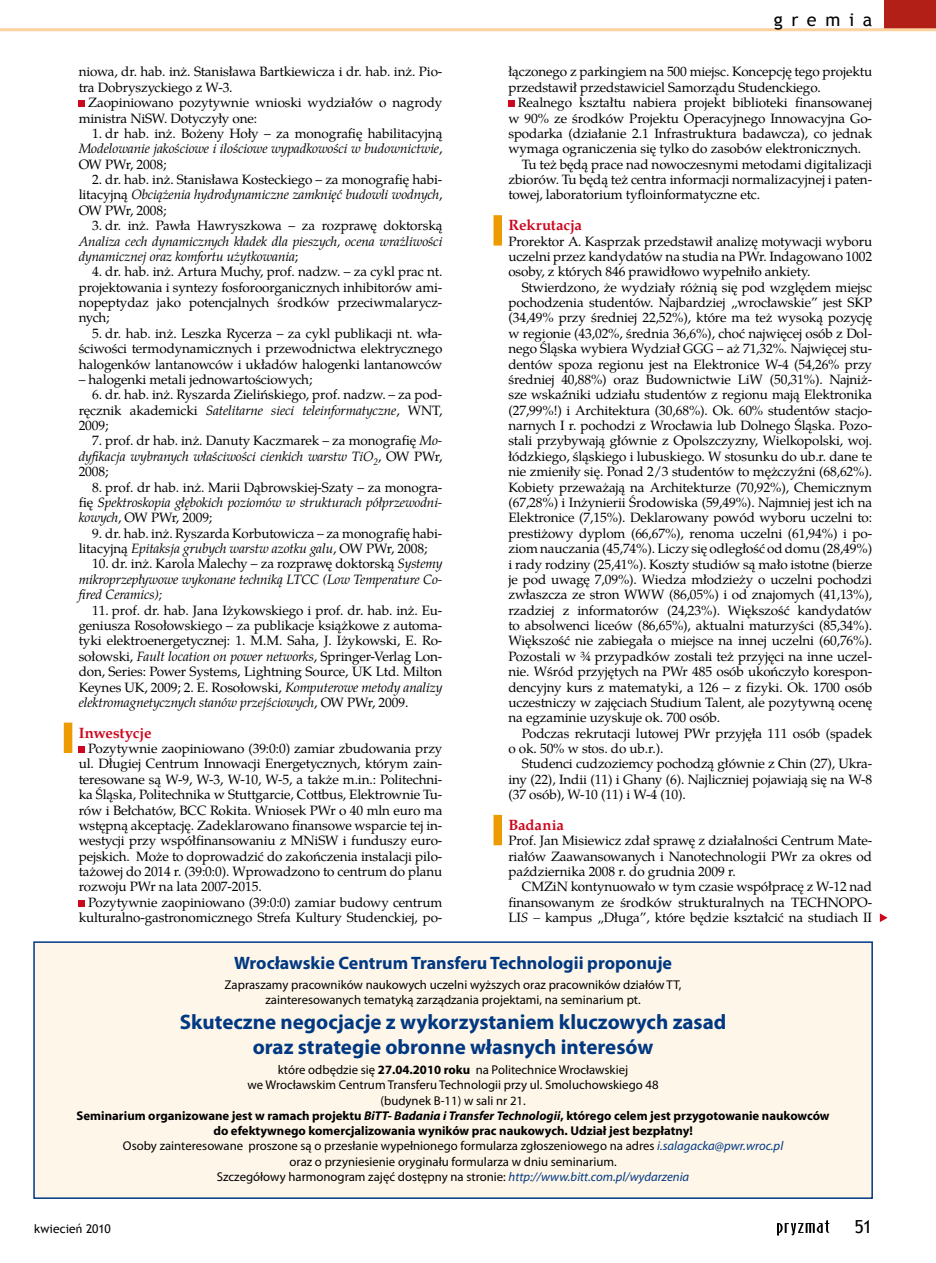
<style>
.page{position:relative;width:936px;height:1263px;background:#fff}
.page>*{position:absolute;margin:0;border:0;box-sizing:border-box;transform-origin:0 0}
.t1{font:700 21px/25.2px "Myriad Pro";color:#003882;text-align:center}
.t2{font:700 18px "Myriad Pro";color:#003882}
.t3{font:18px "Trebuchet MS";letter-spacing:.475em;color:#000}
.t4{font:700 15px "Te X Gyre Pagella";letter-spacing:-.01em;color:#cd071e}
.t5{font:13.5px/15.5px "Te X Gyre Pagella";letter-spacing:-.01em;color:#000;text-align:justify}
.t6{font:italic 13.5px/15.5px "Te X Gyre Pagella";letter-spacing:-.01em;color:#000}
.t7{font:12.75px/15.3px "Myriad Pro";color:#000;text-align:center}
.t8{font:12px "Trebuchet MS";letter-spacing:.005em;color:#000}
.s1{font-style:italic}
.s2{font-weight:700}
.s3{font-weight:700;font-style:italic}
.s4{font-style:italic;color:#003882}
.s5{font-style:normal}
</style>
<div class="page">
<div style="left:64px;top:723px;width:8px;height:30px;background:#ec9c00"></div>
<svg style="left:79px;top:101px;width:6px;height:6px"></svg>
<svg style="left:79px;top:747px;width:6px;height:6px"></svg>
<div style="left:79px;top:900px;width:6px;height:7px;background:#cd071e"></div>
<div style="left:493px;top:215px;width:9px;height:31px;background:#ec9c00"></div>
<div style="left:493px;top:815px;width:9px;height:30px;background:#ec9c00"></div>
<svg style="left:508px;top:101px;width:6px;height:6px"></svg>
<div style="left:34px;top:942px;width:838px;height:256px;background:#fef6e9"></div>
<div style="left:33px;top:941px;width:839px;height:258px;border:2px solid #003882"></div>
<svg style="left:879px;top:913px;width:8px;height:9px"></svg>
<div style="left:884px;top:0;width:51px;height:30px;background:#b11f17"></div>
<hr style="left:0;top:28px;width:935px;height:3px;background:#fcd29f">
<svg style="left:777px;top:1220px;width:52px;height:16px"></svg>
<h2 class="t3" style="left:773px;top:9px;width:100px">gremia</h2>
<p class="t5" style="left:508px;top:63px;width:365px">łączonego z parkingiem na 500 miejsc. Koncepcję tego projektu przedstawił przedstawiciel Samorządu Studenckiego.</p>
<p class="t5" style="left:518px;top:94px;width:356px">Realnego kształtu nabiera projekt biblioteki finansowanej</p>
<p class="t5" style="left:508px;top:109px;width:365px">w 90% ze środków Projektu Operacyjnego Innowacyjna Go-</p>
<p class="t5" style="left:508px;top:125px;width:365px">spodarka (działanie 2.1 Infrastruktura badawcza), co jednak</p>
<p class="t5" style="left:508px;top:140px;width:354px">wymaga ograniczenia się tylko do zasobów elektronicznych.</p>
<p class="t5" style="left:522px;top:155px;width:352px">Tu też będą prace nad nowoczesnymi metodami digitalizacji</p>
<p class="t5" style="left:508px;top:171px;width:365px">zbiorów. Tu będą też centra informacji normalizacyjnej i paten-</p>
<p class="t5" style="left:508px;top:186px;width:253px">towej, laboratorium tyfloinformatyczne etc.</p>
<p class="t4" style="left:508px;top:214px;width:75px">Rekrutacja</p>
<p class="t5" style="left:508px;top:232px;width:365px">Prorektor A. Kasprzak przedstawił analizę motywacji wyboru uczelni przez kandydatów na studia na PWr. Indagowano 1002 osoby, z których 846 prawidłowo wypełniło ankiety.</p>
<p class="t5" style="left:508px;top:278px;width:365px;text-indent:14px">Stwierdzono, że wydziały różnią się pod względem miejsc pochodzenia studentów. Najbardziej „wrocławskie” jest SKP (34,49% przy średniej 22,52%), które ma też wysoką pozycję w regionie (43,02%, średnia 36,6%), choć najwięcej osób z Dol&shy;nego Śląska wybiera Wydział GGG – aż 71,32%. Najwięcej stu&shy;dentów spoza regionu jest na Elektronice W-4 (54,26% przy średniej 40,88%) oraz Budownictwie LiW (50,31%). Najniż&shy;sze wskaźniki udziału studentów z regionu mają Elektronika (27,99%!) i Architektura (30,68%). Ok. 60% studentów stacjo&shy;narnych I r. pochodzi z Wrocławia lub Dolnego Śląska. Pozo&shy;stali przybywają głównie z Opolszczyzny, Wielkopolski, woj. łódzkiego, śląskiego i lubuskiego. W stosunku do ub.r. dane te nie zmieniły się. Ponad 2/3 studentów to mężczyźni (68,62%).<br>Kobiety przeważają na Architekturze (70,92%), Chemicznym (67,28%) i Inżynierii Środowiska (59,49%). Najmniej jest ich na Elektronice (7,15%). Deklarowany powód wyboru uczelni to: prestiżowy dyplom (66,67%), renoma uczelni (61,94%) i po&shy;ziom nauczania (45,74%). Liczy się odległość od domu (28,49%) i rady rodziny (25,41%). Koszty studiów są mało istotne (bierze je pod uwagę 7,09%). Wiedza młodzieży o uczelni pochodzi zwłaszcza ze stron WWW (86,05%) i od znajomych (41,13%), rzadziej z informatorów (24,23%). Większość kandydatów to absolwenci liceów (86,65%), aktualni maturzyści (85,34%).<br>Większość nie zabiegała o miejsce na innej uczelni (60,76%).<br>Pozostali w ¾ przypadków zostali też przyjęci na inne uczel&shy;nie. Wśród przyjętych na PWr 485 osób ukończyło korespon&shy;dencyjny kurs z matematyki, a 126 – z fizyki. Ok. 1700 osób uczestniczy w zajęciach Studium Talent, ale pozytywną ocenę na egzaminie uzyskuje ok. 700 osób.</p>
<p class="t5" style="left:508px;top:724px;width:365px;text-indent:14px">Podczas rekrutacji lutowej PWr przyjęła 111 osób (spadek o ok. 50% w stos. do ub.r.).</p>
<p class="t5" style="left:508px;top:755px;width:365px;text-indent:14px">Studenci cudzoziemcy pochodzą głównie z Chin (27), Ukra&shy;iny (22), Indii (11) i Ghany (6). Najliczniej pojawiają się na W-8 (37 osób), W-10 (11) i W-4 (10).</p>
<p class="t4" style="left:508px;top:813px;width:57px">Badania</p>
<p class="t5" style="left:508px;top:832px;width:365px">Prof. Jan Misiewicz zdał sprawę z działalności Centrum Mate&shy;riałów Zaawansowanych i Nanotechnologii PWr za okres od października 2008 r. do grudnia 2009 r.</p>
<p class="t5" style="left:508px;top:878px;width:365px;text-indent:14px">CMZiN kontynuowało w tym czasie współpracę z W-12 nad finansowanym ze środków strukturalnych na TECHNOPO-LI<span class="s1">S –</span> kampus „Długa”, które będzie kształcić na studiach II</p>
<h2 class="t2" style="left:234px;top:951px;width:439px">Wrocławskie Centrum Transferu Technologii proponuje</h2>
<p class="t7" style="left:224px;top:976px;width:458px">Zapraszamy pracowników naukowych uczelni wyższych oraz pracowników działów TT, zainteresowanych tematyką zarządzania projektami, na seminarium pt.</p>
<h1 class="t1" style="left:180px;top:1009px;width:548px">Skuteczne negocjacje z wykorzystaniem kluczowych zasad oraz strategie obronne własnych interesów</h1>
<p class="t7" style="left:77px;top:1062px;width:754px">które odbędzie się <span class="s2">27.04.2010 roku</span> na Politechnice Wrocławskiej<br>we Wrocławskim Centrum Transferu Technologii przy ul. Smoluchowskiego 48<br>(budynek B-11) w sali nr 21.<br><span class="s2">Seminarium organizowane jest w ramach projektu</span> <span class="s3">BiTT- Badania i Transfer Technologii</span><span class="s2">, którego celem jest przygotowanie naukowców do efektywnego komercjalizowania wyników prac naukowych. Udział jest bezpłatny!<br></span>Osoby zainteresowane proszone są o przesłanie wypełnionego formularza zgłoszeniowego na adres <span class="s4">i.salagacka@pwr.wroc.pl<br></span>oraz o przyniesienie oryginału formularza w dniu seminarium.<br>Szczegółowy harmonogram zajęć dostępny na stronie: <span class="s4">http://www.bitt.com.pl/wydarzenia</span></p>
<p class="t8" style="left:34px;top:1221px;width:78px">kwiecień 2010</p>
<p class="t5" style="left:79px;top:63px;width:365px">niowa, dr. hab. inż. Stanisława Bartkiewicza i dr. hab. inż. Pio&shy;tra Dobryszyckiego z W-3.</p>
<p class="t5" style="left:79px;top:94px;width:365px;text-indent:9px">Zaopiniowano pozytywnie wnioski wydziałów o nagrody ministra NiSW. Dotyczyły one:</p>
<p class="t5" style="left:79px;top:125px;width:365px;text-indent:14px">1. dr hab. inż. Bożeny Hoły – za monografię habilitacyjną <span class="s1">Modelowanie jakościowe i ilościowe wypadkowości w budownictwie</span>, OW PWr, 2008;</p>
<p class="t5" style="left:79px;top:171px;width:365px;text-indent:14px">2. dr. hab. inż. Stanisława Kosteckiego – za monografię habi&shy;litacyjną <span class="s1">Obciążenia hydrodynamiczne zamknięć budowli wodnych</span>, OW PWr, 2008;</p>
<p class="t5" style="left:92px;top:217px;width:352px">3. dr. inż. Pawła Hawryszkowa – za rozprawę doktorską</p>
<p class="t6" style="left:79px;top:232px;width:365px">Analiza cech dynamicznych kładek dla pieszych, ocena wrażliwości dynamicznej oraz komfortu użytkowania<span class="s5">;</span></p>
<p class="t5" style="left:79px;top:263px;width:365px;text-indent:14px">4. dr. hab. inż. Artura Muchy, prof. nadzw. – za cykl prac nt. projektowania i syntezy fosforoorganicznych inhibitorów ami&shy;nopeptydaz jako potencjalnych środków przeciwmalarycz&shy;nych;</p>
<p class="t5" style="left:79px;top:325px;width:365px;text-indent:14px">5. dr. hab. inż. Leszka Rycerza – za cykl publikacji nt. wła&shy;ściwości termodynamicznych i przewodnictwa elektrycznego halogenków lantanowców i układów halogenki lantanowców</p>
<p class="t5" style="left:79px;top:371px;width:235px">– halogenki metali jednowartościowych;</p>
<p class="t5" style="left:79px;top:386px;width:365px;text-indent:14px">6. dr. hab. inż. Ryszarda Zielińskiego, prof. nadzw. – za pod&shy;ręcznik akademicki <span class="s1">Satelitarne sieci teleinformatyczne</span>, WNT, 2009;</p>
<p class="t5" style="left:79px;top:432px;width:365px;text-indent:14px">7. prof. dr hab. inż. Danuty Kaczmarek – za monografię <span class="s1">Mo&shy;dyfikacja wybranych właściwości cienkich warstw TiO</span><sub>2</sub>, OW PWr, 2008;</p>
<p class="t5" style="left:79px;top:478px;width:365px;text-indent:14px">8. prof. dr hab. inż. Marii Dąbrowskiej-Szaty – za monogra&shy;fię <span class="s1">Spektroskopia głębokich poziomów w strukturach półprzewodni&shy;kowych</span>, OW PWr, 2009;</p>
<p class="t5" style="left:79px;top:524px;width:365px;text-indent:14px">9. dr. hab. inż. Ryszarda Korbutowicza – za monografię habi&shy;litacyjną <span class="s1">Epitaksja grubych warstw azotku galu</span>, OW PWr, 2008;</p>
<p class="t6" style="left:79px;top:555px;width:365px;text-align:justify;text-indent:14px"><span class="s5">10. dr. inż. Karola Malechy – za rozprawę doktorską</span> Systemy mikroprzepływowe wykonane techniką LTCC (Low Temperature Co&shy;fired Ceramics);</p>
<p class="t5" style="left:79px;top:601px;width:365px;text-indent:14px">11. prof. dr. hab. Jana Iżykowskiego i prof. dr. hab. inż. Eu&shy;geniusza Rosołowskiego – za publikacje książkowe z automa&shy;tyki elektroenergetycznej: 1. M.M. Saha, J. Iżykowski, E. Ro&shy;sołowski, <span class="s1">Fault location on power networks</span>, Springer-Verlag Lon&shy;don, Series: Power Systems, Lightning Source, UK Ltd. Milton Keynes UK, 2009; 2. E. Rosołowski, <span class="s1">Komputerowe metody analizy elektromagnetycznych stanów przejściowych</span>, OW PWr, 2009.</p>
<p class="t4" style="left:79px;top:721px;width:74px">Inwestycje</p>
<p class="t5" style="left:79px;top:740px;width:365px;text-indent:9px">Pozytywnie zaopiniowano (39:0:0) zamiar zbudowania przy ul. Długiej Centrum Innowacji Energetycznych, którym zain&shy;teresowane są W-9, W-3, W-10, W-5, a także m.in.: Politechni&shy;ka Śląska, Politechnika w Stuttgarcie, Cottbus, Elektrownie Tu&shy;rów i Bełchatów, BCC Rokita. Wniosek PWr o 40 mln euro ma wstępną akceptację. Zadeklarowano finansowe wsparcie tej in&shy;westycji przy współfinansowaniu z MNiSW i funduszy euro&shy;pejskich. Może to doprowadzić do zakończenia instalacji pilo&shy;tażowej do 2014 r. (39:0:0). Wprowadzono to centrum do planu rozwoju PWr na lata 2007-2015.</p>
<p class="t5" style="left:79px;top:893px;width:365px;text-align:right">Pozytywnie zaopiniowano (39:0:0) zamiar budowy centrum kulturalno-gastronomicznego Strefa Kultury Studenckiej, po-</p>
<h2 class="t3" style="left:854px;top:1216px;width:19px">51</h2>
</div>
